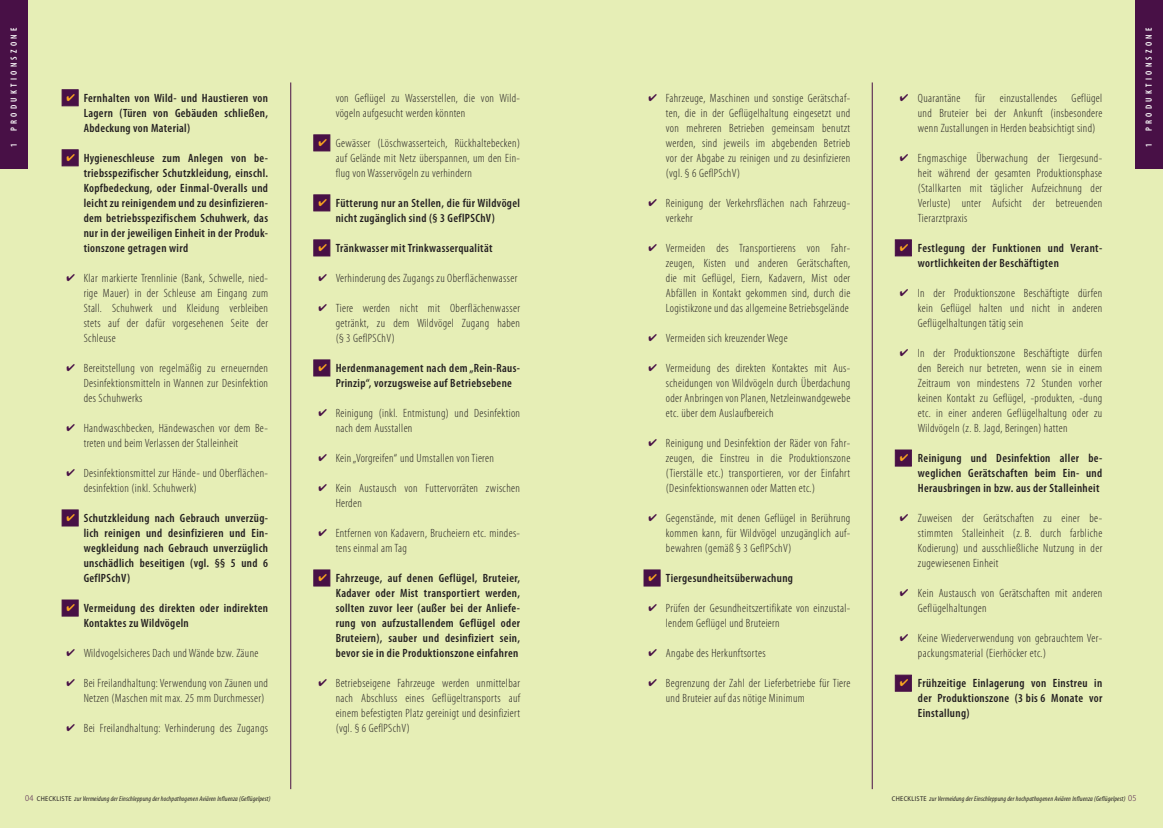
<style>
.page{position:relative;width:1163px;height:828px;background:#fff}
.page>*{position:absolute;margin:0;border:0;box-sizing:border-box;transform-origin:0 0}
.t1{font:300 condensed 12px/15px "Myriad Pro";letter-spacing:.03em;color:#231f20;text-align:justify}
.t2{font:600 condensed 12px/15px "Myriad Pro";letter-spacing:.03em;color:#231f20;text-align:justify}
.t3{font:600 condensed 9px "Myriad Pro";letter-spacing:.37em;color:#fff}
.t4{font:italic condensed 7px "Myriad Pro";letter-spacing:.02em;color:#231f20}
.s1{font-weight:300;font-style:normal;font-stretch:semi-condensed;font-size:9px;color:#481046}
.s2{font-style:normal;font-stretch:semi-condensed}
</style>
<div class="page">
<div style="left:0;top:0;width:581px;height:828px;background:#e6eeb6"></div>
<div style="left:581px;top:0;width:581px;height:828px;background:#e6eeb6"></div>
<hr style="left:871px;top:82px;width:1px;height:707px;background:#481046">
<hr style="left:290px;top:82px;width:1px;height:707px;background:#481046">
<div style="left:0;top:0;width:28px;height:169px;background:#481046"></div>
<div style="left:1134px;top:0;width:28px;height:169px;background:#481046"></div>
<div style="left:894px;top:449px;width:17px;height:17px;background:#481046;border:1px solid #481046"></div>
<div style="left:894px;top:239px;width:17px;height:17px;background:#481046;border:1px solid #481046"></div>
<div style="left:643px;top:569px;width:17px;height:17px;background:#481046;border:1px solid #481046"></div>
<div style="left:313px;top:134px;width:17px;height:17px;background:#481046;border:1px solid #481046"></div>
<div style="left:313px;top:194px;width:17px;height:17px;background:#481046;border:1px solid #481046"></div>
<div style="left:313px;top:239px;width:17px;height:17px;background:#481046;border:1px solid #481046"></div>
<div style="left:313px;top:359px;width:17px;height:17px;background:#481046;border:1px solid #481046"></div>
<div style="left:313px;top:569px;width:17px;height:17px;background:#481046;border:1px solid #481046"></div>
<div style="left:62px;top:89px;width:16px;height:17px;background:#481046;border:1px solid #481046"></div>
<div style="left:62px;top:149px;width:16px;height:17px;background:#481046;border:1px solid #481046"></div>
<div style="left:62px;top:509px;width:16px;height:17px;background:#481046;border:1px solid #481046"></div>
<div style="left:62px;top:599px;width:16px;height:17px;background:#481046;border:1px solid #481046"></div>
<div style="left:894px;top:675px;width:17px;height:16px;background:#481046;border:1px solid #481046"></div>
<p class="t3" style="left:9px;top:131px;width:105px;rotate:-90deg">ProduktionsZone</p>
<p class="t3" style="left:9px;top:147px;width:5px;rotate:-90deg">1</p>
<p class="t2" style="left:84px;top:91px;width:186px">Fernhalten von Wild- und Haustieren von Lagern (Türen von Gebäuden schließen, Abdeckung von Material)</p>
<p class="t2" style="left:84px;top:151px;width:186px">Hygieneschleuse zum Anlegen von be&shy;triebsspezifischer Schutzkleidung, einschl.<br>Kopfbedeckung, oder Einmal-Overalls und leicht zu reinigendem und zu desinfizieren&shy;dem betriebsspezifischem Schuhwerk, das nur in der jeweiligen Einheit in der Produk&shy;tionszone getragen wird</p>
<p class="t1" style="left:84px;top:271px;width:186px">Klar markierte Trennlinie (Bank, Schwelle, nied&shy;rige Mauer) in der Schleuse am Eingang zum Stall. Schuhwerk und Kleidung verbleiben stets auf der dafür vorgesehenen Seite der Schleuse</p>
<p class="t1" style="left:84px;top:361px;width:186px">Bereitstellung von regelmäßig zu erneuernden Desinfektionsmitteln in Wannen zur Desinfektion des Schuhwerks</p>
<p class="t1" style="left:84px;top:421px;width:186px">Handwaschbecken, Händewaschen vor dem Be&shy;treten und beim Verlassen der Stalleinheit</p>
<p class="t1" style="left:84px;top:466px;width:186px">Desinfektionsmittel zur Hände- und Oberflächen&shy;desinfektion (inkl. Schuhwerk)</p>
<p class="t2" style="left:84px;top:511px;width:186px">Schutzkleidung nach Gebrauch unverzüg&shy;lich reinigen und desinfizieren und Ein&shy;wegkleidung nach Gebrauch unverzüglich unschädlich beseitigen (vgl. §§ 5 und 6<br>GeflPSchV)</p>
<p class="t2" style="left:84px;top:601px;width:186px">Vermeidung des direkten oder indirekten<br>Kontaktes zu Wildvögeln</p>
<p class="t1" style="left:84px;top:646px;width:176px">Wildvogelsicheres Dach und Wände bzw. Zäune</p>
<p class="t1" style="left:84px;top:676px;width:186px">Bei Freilandhaltung: Verwendung von Zäunen und<br>Netzen (Maschen mit max. 25 mm Durchmesser)</p>
<p class="t1" style="left:84px;top:721px;width:186px">Bei Freilandhaltung: Verhinderung des Zugangs</p>
<p class="t1" style="left:335px;top:91px;width:186px">von Geflügel zu Wasserstellen, die von Wild&shy;vögeln aufgesucht werden könnten</p>
<p class="t1" style="left:335px;top:136px;width:186px">Gewässer (Löschwasserteich, Rückhaltebecken) auf Gelände mit Netz überspannen, um den Ein&shy;flug von Wasservögeln zu verhindern</p>
<p class="t2" style="left:335px;top:196px;width:186px">Fütterung nur an Stellen, die für Wildvögel nicht zugänglich sind (§ 3 GeflPSChV)</p>
<p class="t2" style="left:335px;top:241px;width:158px">Tränkwasser mit Trinkwasserqualität</p>
<p class="t1" style="left:335px;top:271px;width:183px">Verhinderung des Zugangs zu Oberflächenwasser</p>
<p class="t1" style="left:335px;top:301px;width:186px">Tiere werden nicht mit Oberflächenwasser getränkt, zu dem Wildvögel Zugang haben (§ 3 GeflPSChV)</p>
<p class="t2" style="left:335px;top:361px;width:186px">Herdenmanagement nach dem „Rein-Raus-<br>Prinzip“, vorzugsweise auf Betriebsebene</p>
<p class="t1" style="left:335px;top:406px;width:186px">Reinigung (inkl. Entmistung) und Desinfektion nach dem Ausstallen</p>
<p class="t1" style="left:335px;top:451px;width:160px">Kein „Vorgreifen“ und Umstallen von Tieren</p>
<p class="t1" style="left:335px;top:481px;width:186px">Kein Austausch von Futtervorräten zwischen<br>Herden</p>
<p class="t1" style="left:335px;top:526px;width:186px">Entfernen von Kadavern, Brucheiern etc. mindes&shy;tens einmal am Tag</p>
<p class="t2" style="left:335px;top:571px;width:186px">Fahrzeuge, auf denen Geflügel, Bruteier, Kadaver oder Mist transportiert werden, sollten zuvor leer (außer bei der Anliefe&shy;rung von aufzustallendem Geflügel oder Bruteiern), sauber und desinfiziert sein, bevor sie in die Produktionszone einfahren</p>
<p class="t1" style="left:335px;top:676px;width:186px">Betriebseigene Fahrzeuge werden unmittelbar nach Abschluss eines Geflügeltransports auf einem befestigten Platz gereinigt und desinfiziert (vgl. § 6 GeflPSchV)</p>
<p class="t1" style="left:665px;top:91px;width:186px">Fahrzeuge, Maschinen und sonstige Gerätschaf&shy;ten, die in der Geflügelhaltung eingesetzt und von mehreren Betrieben gemeinsam benutzt werden, sind jeweils im abgebenden Betrieb vor der Abgabe zu reinigen und zu desinfizieren (vgl. § 6 GeflPSchV)</p>
<p class="t1" style="left:665px;top:196px;width:186px">Reinigung der Verkehrsflächen nach Fahrzeug&shy;verkehr</p>
<p class="t1" style="left:665px;top:241px;width:186px">Vermeiden des Transportierens von Fahr&shy;zeugen, Kisten und anderen Gerätschaften, die mit Geflügel, Eiern, Kadavern, Mist oder Abfällen in Kontakt gekommen sind, durch die Logistikzone und das allgemeine Betriebsgelände</p>
<p class="t1" style="left:665px;top:331px;width:123px">Vermeiden sich kreuzender Wege</p>
<p class="t1" style="left:665px;top:361px;width:186px">Vermeidung des direkten Kontaktes mit Aus&shy;scheidungen von Wildvögeln durch Überdachung oder Anbringen von Planen, Netzleinwandgewebe etc. über dem Auslaufbereich</p>
<p class="t1" style="left:665px;top:436px;width:186px">Reinigung und Desinfektion der Räder von Fahr&shy;zeugen, die Einstreu in die Produktionszone (Tierställe etc.) transportieren, vor der Einfahrt (Desinfektionswannen oder Matten etc.)</p>
<p class="t1" style="left:665px;top:511px;width:186px">Gegenstände, mit denen Geflügel in Berührung kommen kann, für Wildvögel unzugänglich auf&shy;bewahren (gemäß § 3 GeflPSchV)</p>
<p class="t2" style="left:665px;top:571px;width:129px">Tiergesundheitsüberwachung</p>
<p class="t1" style="left:665px;top:601px;width:186px">Prüfen der Gesundheitszertifikate von einzustal&shy;lendem Geflügel und Bruteiern</p>
<p class="t1" style="left:665px;top:646px;width:101px">Angabe des Herkunftsortes</p>
<p class="t1" style="left:665px;top:676px;width:186px">Begrenzung der Zahl der Lieferbetriebe für Tiere und Bruteier auf das nötige Minimum</p>
<p class="t1" style="left:917px;top:91px;width:186px">Quarantäne für einzustallendes Geflügel und Bruteier bei der Ankunft (insbesondere wenn Zustallungen in Herden beabsichtigt sind)</p>
<p class="t1" style="left:917px;top:151px;width:186px">Engmaschige Überwachung der Tiergesund&shy;heit während der gesamten Produktionsphase (Stallkarten mit täglicher Aufzeichnung der Verluste) unter Aufsicht der betreuenden Tierarztpraxis</p>
<p class="t2" style="left:917px;top:241px;width:186px">Festlegung der Funktionen und Verant&shy;wortlichkeiten der Beschäftigten</p>
<p class="t1" style="left:917px;top:286px;width:186px">In der Produktionszone Beschäftigte dürfen kein Geflügel halten und nicht in anderen Geflügelhaltungen tätig sein</p>
<p class="t1" style="left:917px;top:346px;width:186px">In der Produktionszone Beschäftigte dürfen den Bereich nur betreten, wenn sie in einem Zeitraum von mindestens 72 Stunden vorher keinen Kontakt zu Geflügel, -produkten, -dung etc. in einer anderen Geflügelhaltung oder zu Wildvögeln (z. B. Jagd, Beringen) hatten</p>
<p class="t2" style="left:917px;top:451px;width:186px">Reinigung und Desinfektion aller be&shy;weglichen Gerätschaften beim Ein- und Herausbringen in bzw. aus der Stalleinheit</p>
<p class="t1" style="left:917px;top:511px;width:186px">Zuweisen der Gerätschaften zu einer be&shy;stimmten Stalleinheit (z. B. durch farbliche Kodierung) und ausschließliche Nutzung in der zugewiesenen Einheit</p>
<p class="t1" style="left:917px;top:586px;width:186px">Kein Austausch von Gerätschaften mit anderen<br>Geflügelhaltungen</p>
<p class="t1" style="left:917px;top:631px;width:186px">Keine Wiederverwendung von gebrauchtem Ver&shy;packungsmaterial (Eierhöcker etc.)</p>
<p class="t2" style="left:917px;top:676px;width:186px">Frühzeitige Einlagerung von Einstreu in der Produktionszone (3 bis 6 Monate vor Einstallung)</p>
<p class="t3" style="left:1143px;top:131px;width:105px;rotate:-90deg">ProduktionsZone</p>
<p class="t3" style="left:1143px;top:147px;width:5px;rotate:-90deg">1</p>
<p class="t4" style="left:25px;top:795px;width:247px"><span class="s1">04</span> <span class="s2">CHECKLISTE</span> zur Vermeidung der Einschleppung der hochpathogenen Aviären Influenza (Geflügelpest)</p>
<p class="t4" style="left:891px;top:794px;width:246px"><span class="s2">CHECKLISTE</span> zur Vermeidung der Einschleppung der hochpathogenen Aviären Influenza (Geflügelpest) <span class="s1">05</span></p>
</div>
